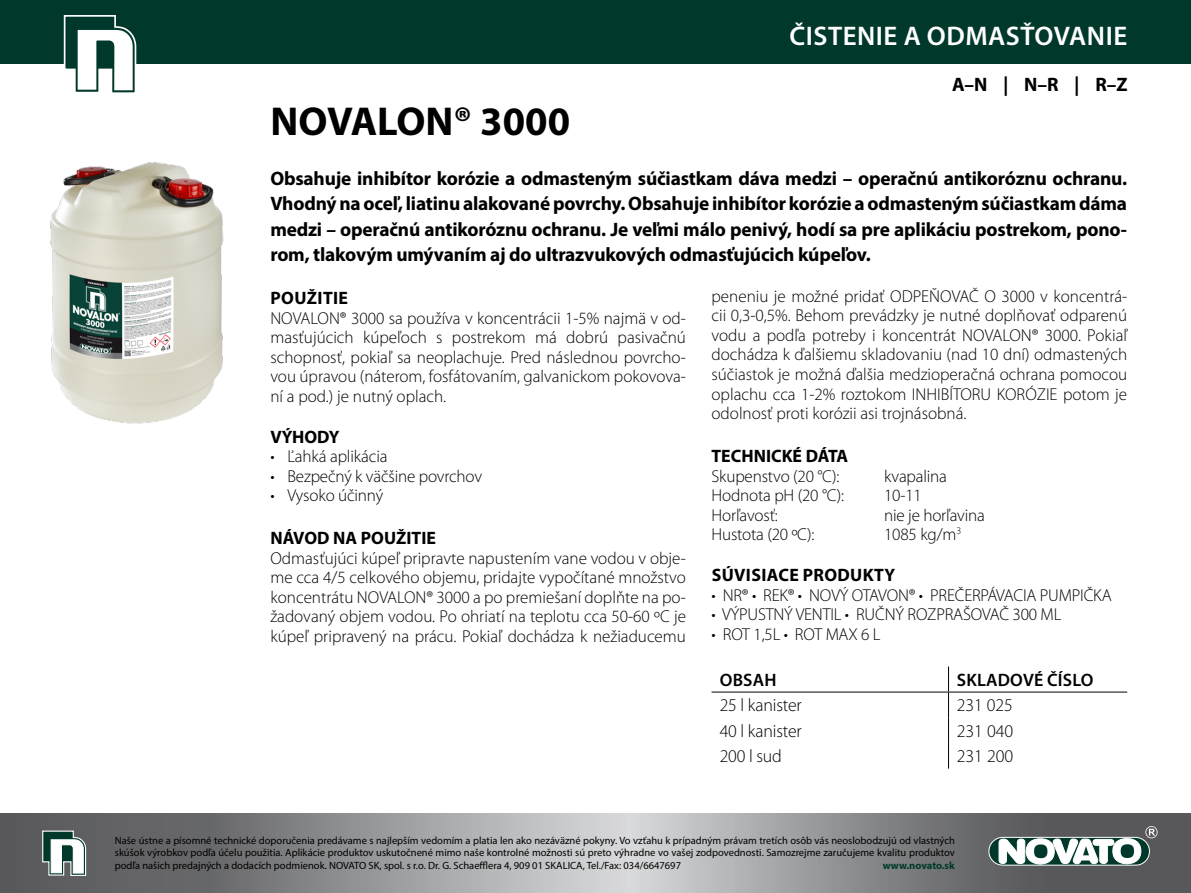
<style>
.page{position:relative;width:1191px;height:893px;background:#fff}
.page>*{position:absolute;margin:0;border:0;box-sizing:border-box;transform-origin:0 0}
.t1{font:700 40.5px "Myriad Pro";color:#000}
.t2{font:600 27px "Myriad Pro";letter-spacing:.02em;color:#fff}
.t3{font:700 19.5px/25.5px "Myriad Pro";letter-spacing:-.01em;color:#000;text-align:justify}
.t4{font:300 18px "Myriad Pro";letter-spacing:-.01em;color:#000}
.t5{font:700 18px "Myriad Pro";color:#000}
.t6{font:700 18px "Myriad Pro";letter-spacing:.02em;color:#000}
.t7{font:600 18px "Myriad Pro";letter-spacing:.01em;color:#000}
.t8{font:300 17.25px/19.5px "Myriad Pro";letter-spacing:-.01em;color:#000;text-align:justify}
.t9{font:10.5px/12.6px "Myriad Pro";color:#000;text-align:justify}
.t10{font:700 10.5px "Myriad Pro";letter-spacing:-.005em;color:#00392c}
</style>
<div class="page">
<svg style="left:0;top:813px;width:1191px;height:80px;background:#8c8d8f"></svg>
<svg style="left:988px;top:826px;width:169px;height:40px"></svg>
<svg style="left:42px;top:830px;width:45px;height:46px"></svg>
<div style="left:0;top:0;width:1191px;height:64px;background:#00392c"></div>
<hr style="left:711px;top:692px;width:237px;height:1px;background:#000">
<hr style="left:948px;top:692px;width:179px;height:1px;background:#000">
<svg style="left:948px;top:666px;width:1px;height:103px"></svg>
<img style="left:50px;top:162px;width:174px;height:262px">
<svg style="left:63px;top:15px;width:74px;height:78px"></svg>
<h2 class="t2" style="left:789px;top:19px;width:339px">ČISTENIE A ODMASŤOVANIE</h2>
<p class="t1" style="left:270px;top:95px;width:301px">NOVALON® 3000</p>
<p class="t3" style="left:952px;top:71px;width:177px">A–N | N–R | R–Z</p>
<p class="t3" style="left:270px;top:165px;width:858px">Obsahuje inhibítor korózie a odmasteným súčiastkam dáva medzi – operačnú antikoróznu ochranu.<br>Vhodný na oceľ, liatinu alakované povrchy. Obsahuje inhibítor korózie a odmasteným súčiastkam dáma medzi – operačnú antikoróznu ochranu. Je veľmi málo penivý, hodí sa pre aplikáciu postrekom, pono&shy;rom, tlakovým umývaním aj do ultrazvukových odmasťujúcich kúpeľov.</p>
<p class="t6" style="left:270px;top:286px;width:79px">POUŽITIE</p>
<p class="t8" style="left:270px;top:308px;width:417px">NOVALON® 3000 sa používa v koncentrácii 1-5% najmä v od&shy;masťujúcich kúpeľoch s postrekom má dobrú pasivačnú schopnosť, pokiaľ sa neoplachuje. Pred následnou povrcho&shy;vou úpravou (náterom, fosfátovaním, galvanickom pokovova&shy;ní a pod.) je nutný oplach.</p>
<p class="t5" style="left:270px;top:425px;width:71px">VÝHODY</p>
<p class="t8" style="left:270px;top:447px;width:119px">• Ľahká aplikácia</p>
<p class="t8" style="left:270px;top:466px;width:213px">• Bezpečný k väčšine povrchov</p>
<p class="t8" style="left:270px;top:486px;width:114px">• Vysoko účinný</p>
<p class="t5" style="left:270px;top:527px;width:167px">NÁVOD NA POUŽITIE</p>
<p class="t8" style="left:270px;top:548px;width:417px">Odmasťujúci kúpeľ pripravte napustením vane vodou v obje&shy;me cca 4/5 celkového objemu, pridajte vypočítané množstvo koncentrátu NOVALON® 3000 a po premiešaní doplňte na po&shy;žadovaný objem vodou. Po ohriatí na teplotu cca 50-60 ºC je kúpeľ pripravený na prácu. Pokiaľ dochádza k nežiaducemu</p>
<p class="t8" style="left:711px;top:286px;width:417px">peneniu je možné pridať ODPEŇOVAČ O 3000 v koncentrá&shy;cii 0,3-0,5%. Behom prevádzky je nutné doplňovať odparenú vodu a podľa potreby i koncentrát NOVALON® 3000. Pokiaľ dochádza k ďalšiemu skladovaniu (nad 10 dní) odmastených súčiastok je možná ďalšia medzioperačná ochrana pomocou oplachu cca 1-2% roztokom INHIBÍTORU KORÓZIE potom je odolnosť proti korózii asi trojnásobná.</p>
<p class="t5" style="left:711px;top:444px;width:138px">TECHNICKÉ DÁTA</p>
<p class="t8" style="left:711px;top:466px;width:129px">Skupenstvo (20 °C):</p>
<p class="t8" style="left:884px;top:466px;width:64px">kvapalina</p>
<p class="t8" style="left:711px;top:486px;width:134px">Hodnota pH (20 °C):</p>
<p class="t8" style="left:884px;top:486px;width:39px">10-11</p>
<p class="t8" style="left:711px;top:505px;width:68px">Horľavosť:</p>
<p class="t8" style="left:884px;top:505px;width:102px">nie je horľavina</p>
<p class="t8" style="left:711px;top:525px;width:104px">Hustota (20 ºC):</p>
<p class="t8" style="left:884px;top:525px;width:79px">1085 kg/m<sup>3</sup></p>
<p class="t6" style="left:711px;top:563px;width:185px">SÚVISIACE PRODUKTY</p>
<p class="t8" style="left:711px;top:585px;width:402px">• NR® • REK® • NOVÝ OTAVON® • PREČERPÁVACIA PUMPIČKA</p>
<p class="t8" style="left:711px;top:605px;width:351px">• VÝPUSTNÝ VENTIL • RUČNÝ ROZPRAŠOVAČ 300 ML</p>
<p class="t8" style="left:711px;top:624px;width:170px">• ROT 1,5L • ROT MAX 6 L</p>
<p class="t7" style="left:720px;top:668px;width:58px">OBSAH</p>
<p class="t7" style="left:957px;top:668px;width:138px">SKLADOVÉ ČÍSLO</p>
<p class="t4" style="left:719px;top:694px;width:84px">25 l kanister</p>
<p class="t4" style="left:956px;top:694px;width:58px">231 025</p>
<p class="t4" style="left:719px;top:720px;width:84px">40 l kanister</p>
<p class="t4" style="left:956px;top:720px;width:58px">231 040</p>
<p class="t4" style="left:719px;top:745px;width:64px">200 l sud</p>
<p class="t4" style="left:956px;top:745px;width:58px">231 200</p>
<p class="t9" style="left:115px;top:834px;width:841px">Naše ústne a písomné technické doporučenia predávame s najlepším vedomím a platia len ako nezáväzné pokyny. Vo vzťahu k prípadným právam tretích osôb vás neoslobodzujú od vlastných skúšok výrobkov podľa účelu použitia. Aplikácie produktov uskutočnené mimo naše kontrolné možnosti sú preto výhradne vo vašej zodpovednosti. Samozrejme zaručujeme kvalitu produktov podľa našich predajných a dodacích podmienok. NOVATO SK, spol. s r.o. Dr. G. Schaefflera 4, 909 01 SKALICA, Tel./Fax: 034/6647697</p>
<p class="t10" style="left:882px;top:859px;width:74px">www.novato.sk</p>
</div>
